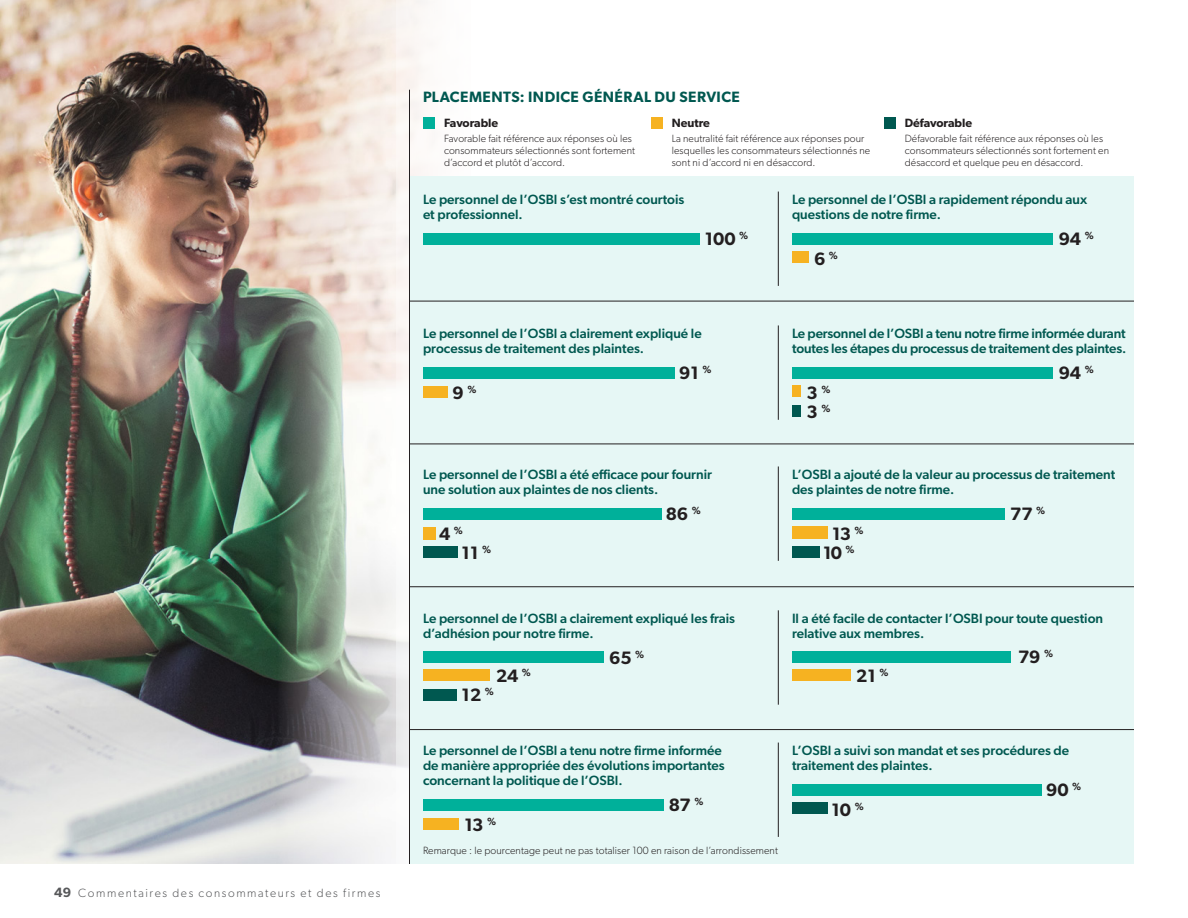
<style>
.page{position:relative;width:1188px;height:918px;background:#fff}
.page>*{position:absolute;margin:0;border:0;box-sizing:border-box;transform-origin:0 0}
.t1{font:600 18px/19.2px "Gibson";color:#231f20}
._4_Figure_Title___Su{font:600 15px "Gibson";letter-spacing:.03em;color:#005850}
.t2{font:500 13.5px/15px "Gibson";color:#005850}
.t3{font:300 12px "Gibson";letter-spacing:.135em;color:#57585a}
.t4{font:600 12px "Gibson";color:#231f20}
.note{font:300 10.5px/12px "Gibson";letter-spacing:.01em;color:#231f20}
.s1{font-weight:600;font-size:13.5px}
</style>
<div class="page">
<div style="left:409px;top:177px;width:725px;height:687px;background:#e6f7f5"></div>
<hr style="left:409px;top:90px;width:1px;height:774px;background:#231f20">
<div style="left:792px;top:508px;width:212px;height:12px;background:#00b09a"></div>
<div style="left:792px;top:526px;width:36px;height:12px;background:#f6b221"></div>
<div style="left:792px;top:546px;width:28px;height:12px;background:#005850"></div>
<hr style="left:778px;top:192px;width:1px;height:94px;background:#231f20">
<hr style="left:778px;top:325px;width:1px;height:95px;background:#231f20">
<hr style="left:778px;top:466px;width:1px;height:95px;background:#231f20">
<hr style="left:778px;top:610px;width:1px;height:95px;background:#231f20">
<hr style="left:778px;top:743px;width:1px;height:94px;background:#231f20">
<div style="left:423px;top:233px;width:277px;height:12px;background:#00b09a"></div>
<div style="left:792px;top:651px;width:219px;height:12px;background:#00b09a"></div>
<div style="left:423px;top:367px;width:252px;height:12px;background:#00b09a"></div>
<div style="left:423px;top:508px;width:238px;height:12px;background:#00b09a"></div>
<div style="left:792px;top:367px;width:260px;height:12px;background:#00b09a"></div>
<div style="left:423px;top:651px;width:180px;height:12px;background:#00b09a"></div>
<div style="left:423px;top:799px;width:241px;height:12px;background:#00b09a"></div>
<div style="left:792px;top:233px;width:260px;height:12px;background:#00b09a"></div>
<div style="left:792px;top:784px;width:249px;height:12px;background:#00b09a"></div>
<div style="left:792px;top:669px;width:58px;height:12px;background:#f6b221"></div>
<div style="left:423px;top:386px;width:25px;height:12px;background:#f6b221"></div>
<div style="left:423px;top:527px;width:12px;height:12px;background:#f6b221"></div>
<div style="left:423px;top:546px;width:34px;height:12px;background:#005850"></div>
<div style="left:792px;top:385px;width:8px;height:12px;background:#f6b221"></div>
<div style="left:792px;top:405px;width:8px;height:12px;background:#005850"></div>
<div style="left:423px;top:689px;width:33px;height:12px;background:#005850"></div>
<div style="left:423px;top:669px;width:66px;height:12px;background:#f6b221"></div>
<div style="left:792px;top:251px;width:17px;height:12px;background:#f6b221"></div>
<div style="left:423px;top:818px;width:36px;height:12px;background:#f6b221"></div>
<div style="left:792px;top:802px;width:36px;height:12px;background:#005850"></div>
<hr style="left:410px;top:301px;width:724px;height:1px;background:#231f20">
<hr style="left:410px;top:444px;width:724px;height:1px;background:#231f20">
<hr style="left:410px;top:586px;width:724px;height:1px;background:#231f20">
<hr style="left:410px;top:729px;width:724px;height:1px;background:#231f20">
<div style="left:651px;top:117px;width:12px;height:12px;background:#f6b221"></div>
<div style="left:884px;top:117px;width:12px;height:12px;background:#005850"></div>
<div style="left:423px;top:117px;width:12px;height:12px;background:#00b09a"></div>
<img style="left:0;top:0;width:396px;height:864px">
<p class="t3" style="left:54px;top:886px;width:328px"><span class="s1">49</span> Commentaires des consommateurs et des firmes</p>
<p class="_4_Figure_Title___Su" style="left:423px;top:88px;width:318px">PLACEMENTS: INDICE GÉNÉRAL DU SERVICE</p>
<p class="t4" style="left:444px;top:115px;width:56px">Favorable</p>
<p class="note" style="left:444px;top:132px;width:193px">Favorable fait référence aux réponses où les consommateurs sélectionnés sont fortement d’accord et plutôt d’accord.</p>
<p class="t4" style="left:672px;top:115px;width:40px">Neutre</p>
<p class="note" style="left:672px;top:132px;width:200px">La neutralité fait référence aux réponses pour lesquelles les consommateurs sélectionnés ne sont ni d’accord ni en désaccord.</p>
<p class="t4" style="left:905px;top:115px;width:69px">Défavorable</p>
<p class="note" style="left:905px;top:132px;width:206px">Défavorable fait référence aux réponses où les consommateurs sélectionnés sont fortement en désaccord et quelque peu en désaccord.</p>
<p class="t2" style="left:423px;top:192px;width:263px">Le personnel de l’OSBI s’est montré courtois et professionnel.</p>
<p class="t2" style="left:792px;top:192px;width:297px">Le personnel de l’OSBI a rapidement répondu aux questions de notre firme.</p>
<h1 class="t1" style="left:705px;top:229px;width:45px">100 <sup>%</sup></h1>
<h1 class="t1" style="left:814px;top:248px;width:25px">6 <sup>%</sup></h1>
<h1 class="t1" style="left:1059px;top:229px;width:37px">94 <sup>%</sup></h1>
<p class="t2" style="left:423px;top:326px;width:280px">Le personnel de l’OSBI a clairement expliqué le processus de traitement des plaintes.</p>
<p class="t2" style="left:792px;top:326px;width:336px">Le personnel de l’OSBI a tenu notre firme informée durant toutes les étapes du processus de traitement des plaintes.</p>
<h1 class="t1" style="left:453px;top:382px;width:25px">9 <sup>%</sup></h1>
<h1 class="t1" style="left:679px;top:363px;width:34px">91 <sup>%</sup></h1>
<h1 class="t1" style="left:807px;top:382px;width:25px">3 <sup>%<br></sup>3 <sup>%</sup></h1>
<h1 class="t1" style="left:1059px;top:363px;width:37px">94 <sup>%</sup></h1>
<p class="t2" style="left:423px;top:467px;width:291px">Le personnel de l’OSBI a été efficace pour fournir une solution aux plaintes de nos clients.</p>
<p class="t2" style="left:792px;top:467px;width:325px">L’OSBI a ajouté de la valeur au processus de traitement des plaintes de notre firme.</p>
<h1 class="t1" style="left:462px;top:524px;width:31px;line-height:18.5px;text-indent:-22px">4 <sup>%<br></sup>11 <sup>%</sup></h1>
<h1 class="t1" style="left:666px;top:504px;width:37px">86 <sup>%</sup></h1>
<h1 class="t1" style="left:823px;top:523px;width:42px;text-align:center">13 <sup>%<br></sup>10 <sup>%</sup></h1>
<h1 class="t1" style="left:1010px;top:504px;width:37px">77 <sup>%</sup></h1>
<p class="t2" style="left:423px;top:611px;width:314px">Le personnel de l’OSBI a clairement expliqué les frais d’adhésion pour notre firme.</p>
<p class="t2" style="left:792px;top:611px;width:313px">Il a été facile de contacter l’OSBI pour toute question relative aux membres.</p>
<h1 class="t1" style="left:496px;top:666px;width:36px">24 <sup>%</sup></h1>
<h1 class="t1" style="left:462px;top:685px;width:34px">12 <sup>%</sup></h1>
<h1 class="t1" style="left:609px;top:648px;width:37px">65 <sup>%</sup></h1>
<h1 class="t1" style="left:856px;top:666px;width:34px">21 <sup>%</sup></h1>
<h1 class="t1" style="left:1018px;top:646px;width:36px">79 <sup>%</sup></h1>
<p class="t2" style="left:423px;top:743px;width:303px">Le personnel de l’OSBI a tenu notre firme informée de manière appropriée des évolutions importantes concernant la politique de l’OSBI.</p>
<p class="t2" style="left:792px;top:743px;width:279px">L’OSBI a suivi son mandat et ses procédures de traitement des plaintes.</p>
<h1 class="t1" style="left:1046px;top:780px;width:37px">90 <sup>%</sup></h1>
<h1 class="t1" style="left:669px;top:795px;width:36px">87 <sup>%</sup></h1>
<h1 class="t1" style="left:831px;top:799px;width:34px">10 <sup>%</sup></h1>
<h1 class="t1" style="left:465px;top:814px;width:33px">13 <sup>%</sup></h1>
<p class="note" style="left:423px;top:844px;width:356px">Remarque : le pourcentage peut ne pas totaliser 100 en raison de l’arrondissement</p>
</div>
